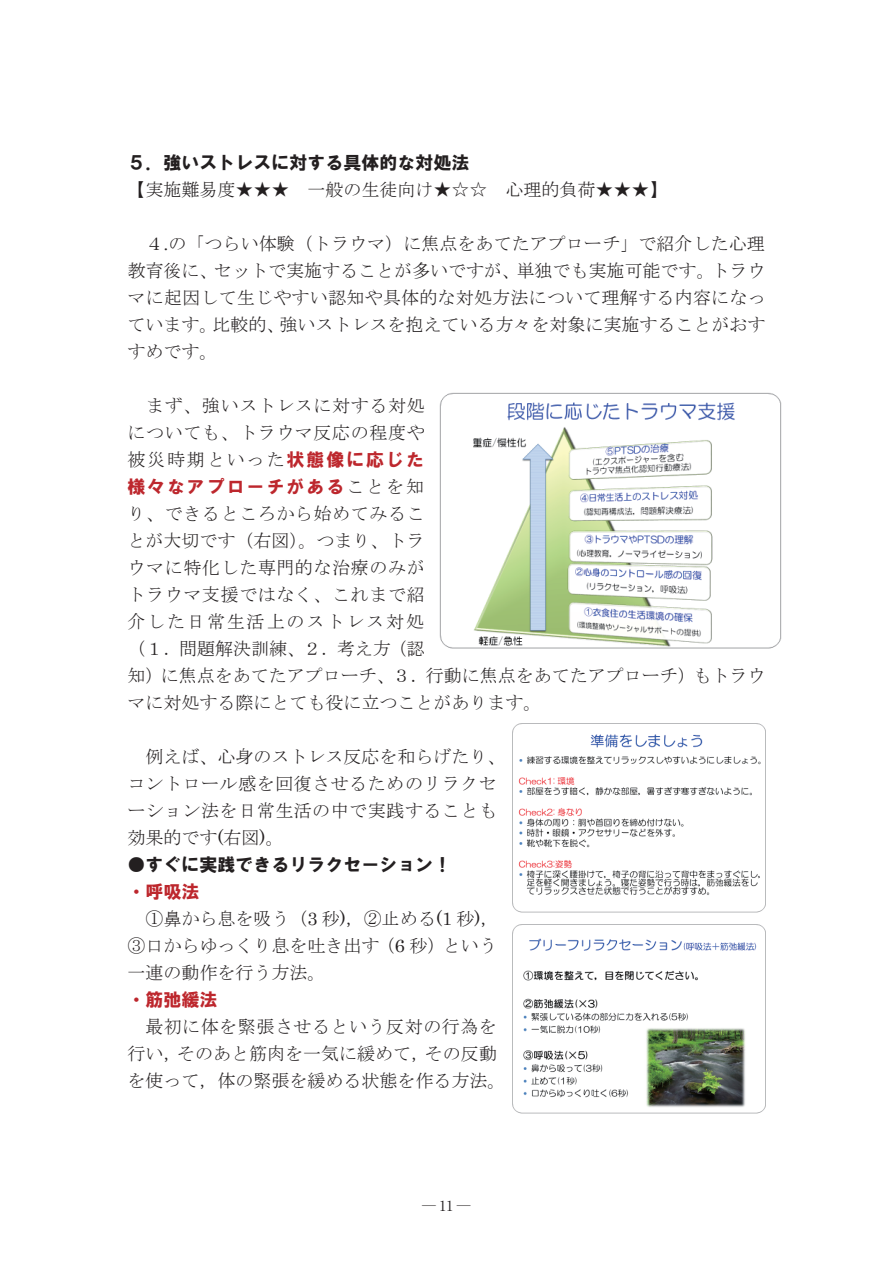
<style>
.page{position:relative;width:893px;height:1263px;background:#fff}
.page>*{position:absolute;margin:0;border:0;box-sizing:border-box;transform-origin:0 0}
.t1{font:18px/27px "MS Mincho";color:#231f20;text-align:justify}
.t2{font:18px/27px "MS Mincho";letter-spacing:.02em;color:#231f20}
.t3{font:18px "HG Soei Kakugothic UB";color:#231f20}
.t4{font:18px "HG Soei Kakugothic UB";letter-spacing:.1em;color:#bd272d}
.t5{font:13.8px "Ryumin Pr 6 N";color:#231f20}
.s1{font-family:"Century"}
.s2{font-family:"HG Soei Kakugothic UB";color:#bd272d}
.s3{font-family:"MS Mincho";color:#231f20}
</style>
<div class="page">
<img style="left:439px;top:392px;width:343px;height:257px">
<img style="left:512px;top:924px;width:254px;height:190px">
<img style="left:512px;top:723px;width:254px;height:190px">
<p class="t3" style="left:127px;top:154px;width:343px">５．強いストレスに対する具体的な対処法</p>
<p class="t1" style="left:127px;top:176px;width:541px">【実施難易度★★★ 一般の生徒向け★☆☆ 心理的負荷★★★】</p>
<p class="t1" style="left:127px;top:230px;width:640px;text-indent:18px">４<span class="s1">.</span>の「つらい体験（トラウマ）に焦点をあてたアプローチ」で紹介した心理教育後に、セットで実施することが多いですが、単独でも実施可能です。トラウマに起因して生じやすい認知や具体的な対処方法について理解する内容になっています。比較的、強いストレスを抱えている方々を対象に実施することがおすすめです。</p>
<p class="t1" style="left:127px;top:392px;width:299px;text-indent:19px">まず、強いストレスに対する対処についても、トラウマ反応の程度や被災時期といった<span class="s2">状態像に応じた</span></p>
<p class="t4" style="left:127px;top:478px;width:298px">様々なアプローチがある<span class="s3">ことを知</span></p>
<p class="t1" style="left:127px;top:500px;width:639px;text-align:left">り、できるところから始めてみるこ<br>とが大切です（右図）。つまり、トラ<br>ウマに特化した専門的な治療のみが<br>トラウマ支援ではなく、これまで紹<br>介した日常生活上のストレス対処<br>（１．問題解決訓練、２．考え方（認<br>知）に焦点をあてたアプローチ、３．行動に焦点をあてたアプローチ）もトラウマに対処する際にとても役に立つことがあります。</p>
<p class="t2" style="left:127px;top:743px;width:379px;text-indent:18px">例えば、心身のストレス反応を和らげたり、コントロール感を回復させるためのリラクセーション法を日常生活の中で実践することも効果的です<span class="s1">(</span>右図<span class="s1">)</span>。</p>
<p class="t3" style="left:127px;top:856px;width:325px">●すぐに実践できるリラクセーション！</p>
<p class="t4" style="left:127px;top:883px;width:73px">・呼吸法</p>
<p class="t1" style="left:127px;top:905px;width:373px;text-indent:18px">①鼻から息を吸う（<span class="s1">3</span> 秒<span class="s1">)</span>，②止める<span class="s1">(1</span> 秒<span class="s1">)</span>，③口からゆっくり息を吐き出す（<span class="s1">6</span> 秒）という一連の動作を行う方法。</p>
<p class="t4" style="left:127px;top:991px;width:91px">・筋弛緩法</p>
<p class="t1" style="left:127px;top:1013px;width:379px;text-align:center">最初に体を緊張させるという反対の行為を<br>行い，そのあと筋肉を一気に緩めて，その反動を使って，体の緊張を緩める状態を作る方法。</p>
<p class="t5" style="left:422px;top:1195px;width:50px">─11─</p>
</div>
